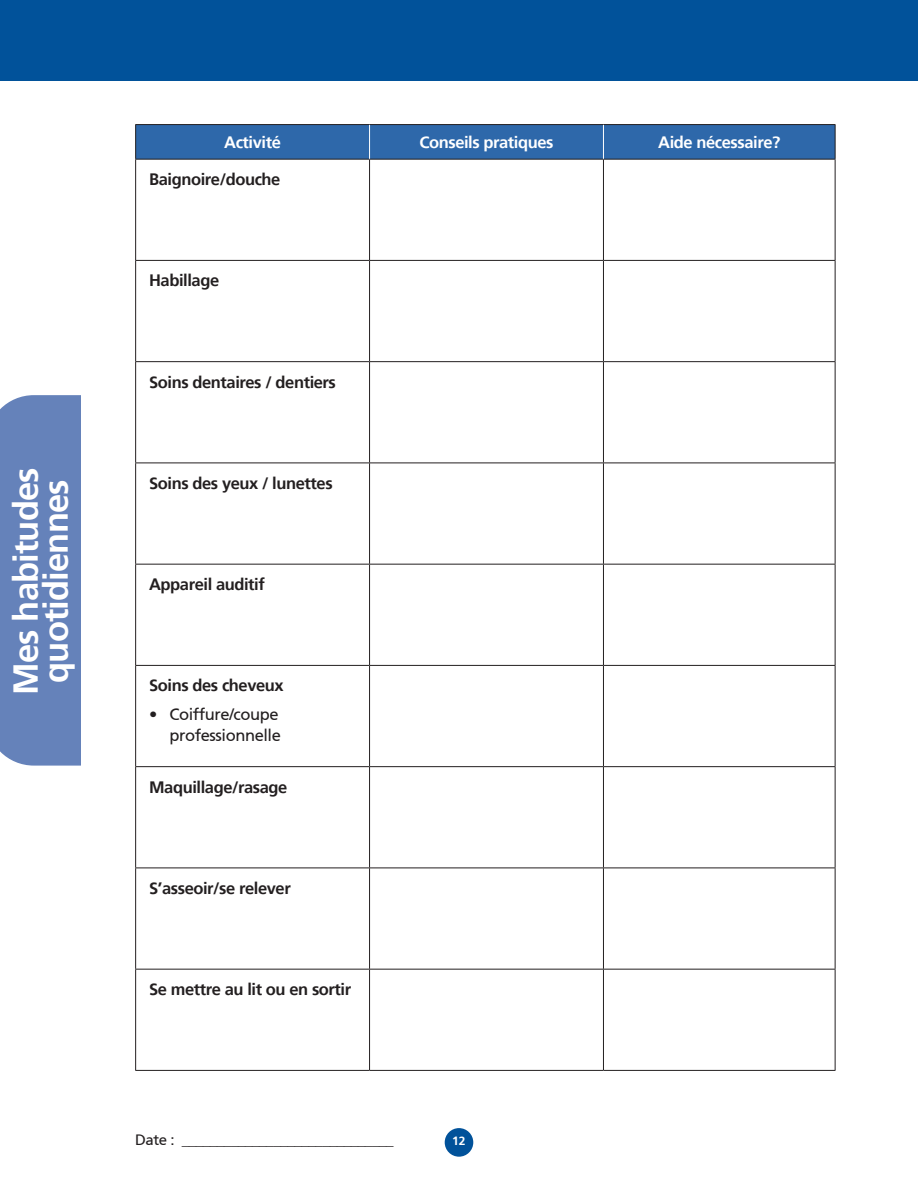
<style>
.page{position:relative;width:918px;height:1188px;background:#fff}
.page>*{position:absolute;margin:0;border:0;box-sizing:border-box;transform-origin:0 0}
.body_copy{font:700 34.5px/30px "Frutiger 65";letter-spacing:-.025em;color:#fff;text-align:center}
.sub_heading{font:700 16.5px "Frutiger 65";letter-spacing:-.025em;color:#231f20}
.sub_heading-2{font:700 16.5px "Frutiger 65";letter-spacing:-.025em;color:#fff}
.t1{font:16.5px/21px "Frutiger 55 Roman";letter-spacing:-.025em;color:#231f20;text-align:right}
.t2{font:15px "Frutiger 55 Roman";color:#231f20}
.t3{font:700 12px "Frutiger 65";color:#fff}
</style>
<div class="page">
<div style="left:445px;top:1128px;width:28px;height:29px;background:#01529a;border-radius:50%"></div>
<div style="left:0;top:0;width:918px;height:81px;background:#01529a"></div>
<div style="left:0;top:395px;width:81px;height:371px;background:#6582ba"></div>
<div style="left:136px;top:125px;width:699px;height:34px;background:#2e68aa"></div>
<hr style="left:135px;top:124px;width:235px;height:1px;background:#231f20">
<hr style="left:135px;top:125px;width:1px;height:34px;background:#231f20">
<hr style="left:370px;top:124px;width:233px;height:1px;background:#231f20">
<hr style="left:603px;top:124px;width:233px;height:1px;background:#231f20">
<hr style="left:835px;top:125px;width:1px;height:34px;background:#231f20">
<hr style="left:135px;top:159px;width:235px;height:1px;background:#231f20">
<hr style="left:135px;top:160px;width:1px;height:100px;background:#231f20">
<hr style="left:370px;top:159px;width:233px;height:1px;background:#231f20">
<hr style="left:369px;top:160px;width:1px;height:100px;background:#231f20">
<hr style="left:603px;top:159px;width:233px;height:1px;background:#231f20">
<hr style="left:603px;top:160px;width:1px;height:100px;background:#231f20">
<hr style="left:835px;top:160px;width:1px;height:100px;background:#231f20">
<hr style="left:135px;top:260px;width:235px;height:1px;background:#231f20">
<hr style="left:135px;top:261px;width:1px;height:100px;background:#231f20">
<hr style="left:370px;top:260px;width:233px;height:1px;background:#231f20">
<hr style="left:369px;top:261px;width:1px;height:100px;background:#231f20">
<hr style="left:603px;top:260px;width:233px;height:1px;background:#231f20">
<hr style="left:603px;top:261px;width:1px;height:100px;background:#231f20">
<hr style="left:835px;top:261px;width:1px;height:100px;background:#231f20">
<hr style="left:135px;top:361px;width:235px;height:1px;background:#231f20">
<hr style="left:135px;top:362px;width:1px;height:101px;background:#231f20">
<hr style="left:370px;top:361px;width:233px;height:1px;background:#231f20">
<hr style="left:369px;top:362px;width:1px;height:101px;background:#231f20">
<hr style="left:603px;top:361px;width:233px;height:1px;background:#231f20">
<hr style="left:603px;top:362px;width:1px;height:101px;background:#231f20">
<hr style="left:835px;top:362px;width:1px;height:101px;background:#231f20">
<hr style="left:135px;top:463px;width:235px;height:1px;background:#231f20">
<hr style="left:135px;top:463px;width:1px;height:101px;background:#231f20">
<hr style="left:370px;top:463px;width:233px;height:1px;background:#231f20">
<hr style="left:369px;top:463px;width:1px;height:101px;background:#231f20">
<hr style="left:603px;top:463px;width:233px;height:1px;background:#231f20">
<hr style="left:603px;top:463px;width:1px;height:101px;background:#231f20">
<hr style="left:835px;top:463px;width:1px;height:101px;background:#231f20">
<hr style="left:135px;top:564px;width:235px;height:1px;background:#231f20">
<hr style="left:135px;top:565px;width:1px;height:100px;background:#231f20">
<hr style="left:370px;top:564px;width:233px;height:1px;background:#231f20">
<hr style="left:369px;top:565px;width:1px;height:100px;background:#231f20">
<hr style="left:603px;top:564px;width:233px;height:1px;background:#231f20">
<hr style="left:603px;top:565px;width:1px;height:100px;background:#231f20">
<hr style="left:835px;top:565px;width:1px;height:100px;background:#231f20">
<hr style="left:135px;top:665px;width:235px;height:1px;background:#231f20">
<hr style="left:135px;top:666px;width:1px;height:100px;background:#231f20">
<hr style="left:370px;top:665px;width:233px;height:1px;background:#231f20">
<hr style="left:369px;top:666px;width:1px;height:100px;background:#231f20">
<hr style="left:603px;top:665px;width:233px;height:1px;background:#231f20">
<hr style="left:603px;top:666px;width:1px;height:100px;background:#231f20">
<hr style="left:835px;top:666px;width:1px;height:100px;background:#231f20">
<hr style="left:135px;top:766px;width:235px;height:1px;background:#231f20">
<hr style="left:135px;top:767px;width:1px;height:101px;background:#231f20">
<hr style="left:370px;top:766px;width:233px;height:1px;background:#231f20">
<hr style="left:369px;top:767px;width:1px;height:101px;background:#231f20">
<hr style="left:603px;top:766px;width:233px;height:1px;background:#231f20">
<hr style="left:603px;top:767px;width:1px;height:101px;background:#231f20">
<hr style="left:835px;top:767px;width:1px;height:101px;background:#231f20">
<hr style="left:135px;top:868px;width:235px;height:1px;background:#231f20">
<hr style="left:135px;top:868px;width:1px;height:101px;background:#231f20">
<hr style="left:370px;top:868px;width:233px;height:1px;background:#231f20">
<hr style="left:369px;top:868px;width:1px;height:101px;background:#231f20">
<hr style="left:603px;top:868px;width:233px;height:1px;background:#231f20">
<hr style="left:603px;top:868px;width:1px;height:101px;background:#231f20">
<hr style="left:835px;top:868px;width:1px;height:101px;background:#231f20">
<hr style="left:135px;top:969px;width:235px;height:1px;background:#231f20">
<hr style="left:135px;top:970px;width:1px;height:100px;background:#231f20">
<hr style="left:370px;top:969px;width:233px;height:1px;background:#231f20">
<hr style="left:369px;top:970px;width:1px;height:100px;background:#231f20">
<hr style="left:603px;top:969px;width:233px;height:1px;background:#231f20">
<hr style="left:603px;top:970px;width:1px;height:100px;background:#231f20">
<hr style="left:835px;top:970px;width:1px;height:100px;background:#231f20">
<hr style="left:135px;top:1070px;width:235px;height:1px;background:#231f20">
<hr style="left:370px;top:1070px;width:233px;height:1px;background:#231f20">
<hr style="left:603px;top:1070px;width:233px;height:1px;background:#231f20">
<hr style="left:369px;top:125px;width:1px;height:34px;background:#fff">
<hr style="left:603px;top:125px;width:1px;height:34px;background:#fff">
<p class="body_copy" style="left:11px;top:695px;width:229px;rotate:-90deg">Mes habitudes quotidiennes</p>
<p class="sub_heading-2" style="left:224px;top:133px;width:58px">Activité</p>
<p class="sub_heading-2" style="left:419px;top:133px;width:136px">Conseils pratiques</p>
<p class="sub_heading-2" style="left:658px;top:133px;width:124px">Aide nécessaire?</p>
<p class="sub_heading" style="left:149px;top:170px;width:133px">Baignoire/douche</p>
<p class="sub_heading" style="left:149px;top:271px;width:72px">Habillage</p>
<p class="sub_heading" style="left:149px;top:372px;width:188px">Soins dentaires / dentiers</p>
<p class="sub_heading" style="left:149px;top:473px;width:185px">Soins des yeux / lunettes</p>
<p class="sub_heading" style="left:149px;top:575px;width:117px">Appareil auditif</p>
<p class="sub_heading" style="left:149px;top:676px;width:136px">Soins des cheveux</p>
<p class="t1" style="left:149px;top:703px;width:133px">• Coiffure/coupe professionnelle</p>
<p class="sub_heading" style="left:149px;top:777px;width:140px">Maquillage/rasage</p>
<p class="sub_heading" style="left:149px;top:878px;width:143px">S’asseoir/se relever</p>
<p class="sub_heading" style="left:149px;top:980px;width:204px">Se mettre au lit ou en sortir</p>
<p class="t2" style="left:135px;top:1131px;width:260px">Date : ______________________________</p>
<p class="t3" style="left:452px;top:1134px;width:15px">12</p>
</div>
